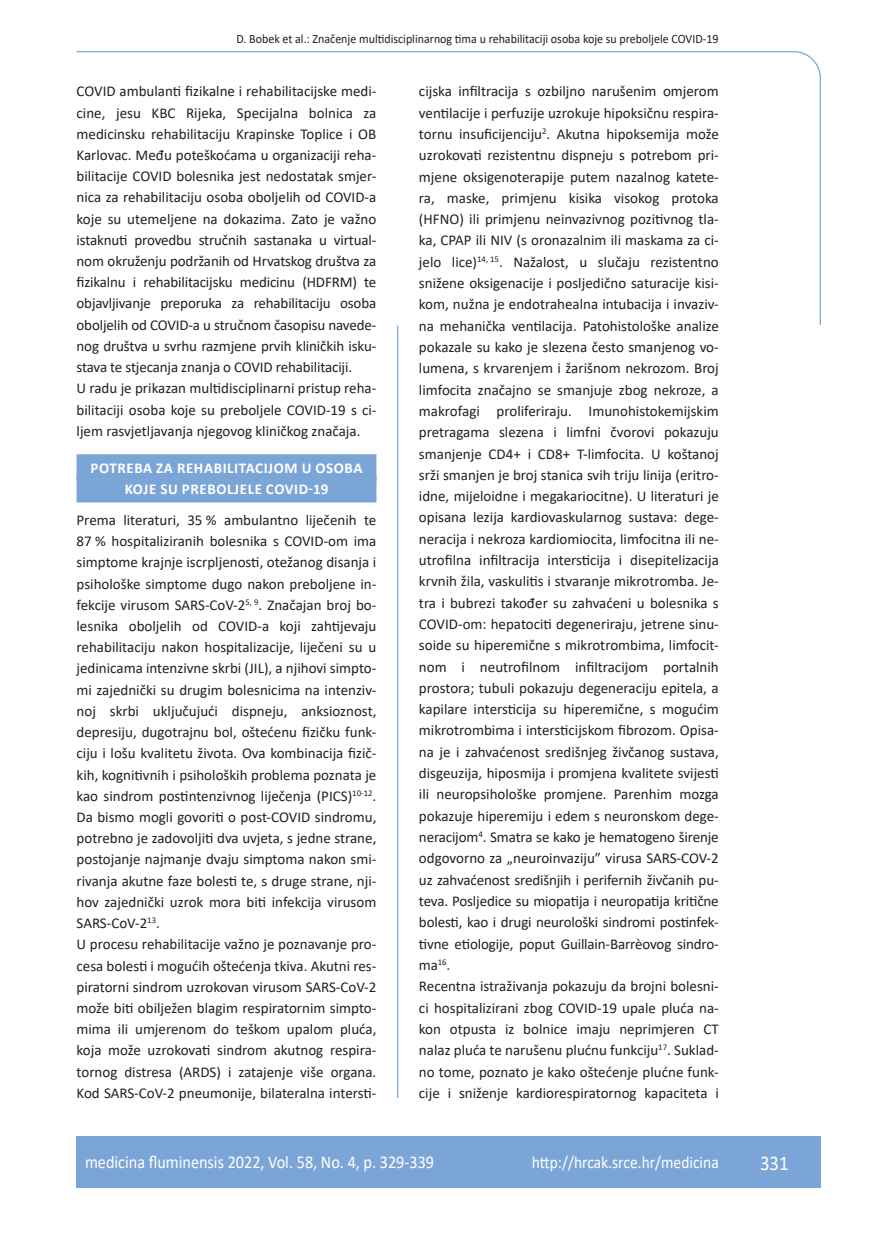
<style>
.page{position:relative;width:872px;height:1234px;background:#fff}
.page>*{position:absolute;margin:0;border:0;box-sizing:border-box;transform-origin:0 0}
.t1{font:21px "Calibri";color:#fff;scale:.9 1}
.t2{font:18px "Calibri";color:#fff;scale:.9 1}
.t3{font:17.25px "Calibri";color:#fff;scale:.9 1}
.t4{font:15px/21.3px "Calibri";color:#231f20}
.t5{font:700 15px/21.1px "Calibri";letter-spacing:.04em;color:#fff;text-align:center}
.t6{font:12.75px "Calibri";color:#231f20;scale:.94 1}
</style>
<div class="page">
<svg style="left:76px;top:51px;width:745px;height:275px"></svg>
<hr style="left:397px;top:325px;width:1px;height:772px;background:#7ca5d7">
<div style="left:77px;top:1135px;width:744px;height:51px;background:#7ca5d7"></div>
<div style="left:77px;top:454px;width:299px;height:27px;background:#7ca5d7"></div>
<div style="left:77px;top:475px;width:299px;height:27px;background:#7ca5d7"></div>
<p class="t6" style="left:236px;top:29px;width:514px">D. Bobek et al.: Značenje multidisciplinarnog tima u rehabilitaciji osoba koje su preboljele COVID-19</p>
<p class="t4" style="left:77px;top:80px;width:301px">COVID ambulanti fizikalne i rehabilitacijske medi&shy;cine, jesu KBC Rijeka, Specijalna bolnica za medicinsku rehabilitaciju Krapinske Toplice i OB Karlovac. Među poteškoćama u organizaciji reha&shy;bilitacije COVID bolesnika jest nedostatak smjer&shy;nica za rehabilitaciju osoba oboljelih od COVID-a koje su utemeljene na dokazima. Zato je važno istaknuti provedbu stručnih sastanaka u virtual&shy;nom okruženju podržanih od Hrvatskog društva za fizikalnu i rehabilitacijsku medicinu (HDFRM) te objavljivanje preporuka za rehabilitaciju osoba oboljelih od COVID-a u stručnom časopisu navede&shy;nog društva u svrhu razmjene prvih kliničkih isku&shy;stava te stjecanja znanja o COVID rehabilitaciji.<br>U radu je prikazan multidisciplinarni pristup reha&shy;bilitaciji osoba koje su preboljele COVID-19 s ci&shy;ljem rasvjetljavanja njegovog kliničkog značaja.</p>
<p class="t5" style="left:90px;top:457px;width:273px">POTREBA ZA REHABILITACIJOM U OSOBA<br>KOJE SU PREBOLJELE COVID-19</p>
<p class="t4" style="left:77px;top:509px;width:301px">Prema literaturi, 35 % ambulantno liječenih te 87 % hospitaliziranih bolesnika s COVID-om ima simptome krajnje iscrpljenosti, otežanog disanja i psihološke simptome dugo nakon preboljene in&shy;fekcije virusom SARS-CoV-2<sup>5,</sup> <sup>9</sup>. Značajan broj bo&shy;lesnika oboljelih od COVID-a koji zahtijevaju rehabilitaciju nakon hospitalizacije, liječeni su u jedinicama intenzivne skrbi (JIL), a njihovi simpto&shy;mi zajednički su drugim bolesnicima na intenziv&shy;noj skrbi uključujući dispneju, anksioznost, depresiju, dugotrajnu bol, oštećenu fizičku funk&shy;ciju i lošu kvalitetu života. Ova kombinacija fizič&shy;kih, kognitivnih i psiholoških problema poznata je kao sindrom postintenzivnog liječenja (PICS)<sup>10-12</sup>.<br>Da bismo mogli govoriti o post-COVID sindromu, potrebno je zadovoljiti dva uvjeta, s jedne strane, postojanje najmanje dvaju simptoma nakon smi&shy;rivanja akutne faze bolesti te, s druge strane, nji&shy;hov zajednički uzrok mora biti infekcija virusom SARS-CoV-2<sup>13</sup>.<br>U procesu rehabilitacije važno je poznavanje pro&shy;cesa bolesti i mogućih oštećenja tkiva. Akutni res&shy;piratorni sindrom uzrokovan virusom SARS-CoV-2 može biti obilježen blagim respiratornim simpto&shy;mima ili umjerenom do teškom upalom pluća, koja može uzrokovati sindrom akutnog respira&shy;tornog distresa (ARDS) i zatajenje više organa.<br>Kod SARS-CoV-2 pneumonije, bilateralna intersti-</p>
<p class="t4" style="left:419px;top:80px;width:301px">cijska infiltracija s ozbiljno narušenim omjerom ventilacije i perfuzije uzrokuje hipoksičnu respira&shy;tornu insuficijenciju<sup>2</sup>. Akutna hipoksemija može uzrokovati rezistentnu dispneju s potrebom pri&shy;mjene oksigenoterapije putem nazalnog katete&shy;ra, maske, primjenu kisika visokog protoka (HFNO) ili primjenu neinvazivnog pozitivnog tla&shy;ka, CPAP ili NIV (s oronazalnim ili maskama za ci&shy;jelo lice)<sup>14,</sup> <sup>15</sup>. Nažalost, u slučaju rezistentno snižene oksigenacije i posljedično saturacije kisi&shy;kom, nužna je endotrahealna intubacija i invaziv&shy;na mehanička ventilacija. Patohistološke analize pokazale su kako je slezena često smanjenog vo&shy;lumena, s krvarenjem i žarišnom nekrozom. Broj limfocita značajno se smanjuje zbog nekroze, a makrofagi proliferiraju. Imunohistokemijskim pretragama slezena i limfni čvorovi pokazuju smanjenje CD4+ i CD8+ T-limfocita. U koštanoj srži smanjen je broj stanica svih triju linija (eritro&shy;idne, mijeloidne i megakariocitne). U literaturi je opisana lezija kardiovaskularnog sustava: dege&shy;neracija i nekroza kardiomiocita, limfocitna ili ne&shy;utrofilna infiltracija intersticija i disepitelizacija krvnih žila, vaskulitis i stvaranje mikrotromba. Je&shy;tra i bubrezi također su zahvaćeni u bolesnika s COVID-om: hepatociti degeneriraju, jetrene sinu&shy;soide su hiperemične s mikrotrombima, limfocit&shy;nom i neutrofilnom infiltracijom portalnih prostora; tubuli pokazuju degeneraciju epitela, a kapilare intersticija su hiperemične, s mogućim mikrotrombima i intersticijskom fibrozom. Opisa&shy;na je i zahvaćenost središnjeg živčanog sustava, disgeuzija, hiposmija i promjena kvalitete svijesti ili neuropsihološke promjene. Parenhim mozga pokazuje hiperemiju i edem s neuronskom dege&shy;neracijom<sup>4</sup>. Smatra se kako je hematogeno širenje odgovorno za „neuroinvaziju” virusa SARS-COV-2 uz zahvaćenost središnjih i perifernih živčanih pu&shy;teva. Posljedice su miopatija i neuropatija kritične bolesti, kao i drugi neurološki sindromi postinfek&shy;tivne etiologije, poput Guillain-Barrèovog sindro&shy;ma<sup>16</sup>.<br>Recentna istraživanja pokazuju da brojni bolesni&shy;ci hospitalizirani zbog COVID-19 upale pluća na&shy;kon otpusta iz bolnice imaju neprimjeren CT nalaz pluća te narušenu plućnu funkciju<sup>17</sup>. Suklad&shy;no tome, poznato je kako oštećenje plućne funk&shy;cije i sniženje kardiorespiratornog kapaciteta i</p>
<p class="t2" style="left:85px;top:1149px;width:389px">medicina fluminensis 2022, Vol. 58, No. 4, p. 329-339</p>
<p class="t3" style="left:532px;top:1150px;width:209px">http://hrcak.srce.hr/medicina</p>
<h1 class="t1" style="left:760px;top:1147px;width:33px">331</h1>
</div>
